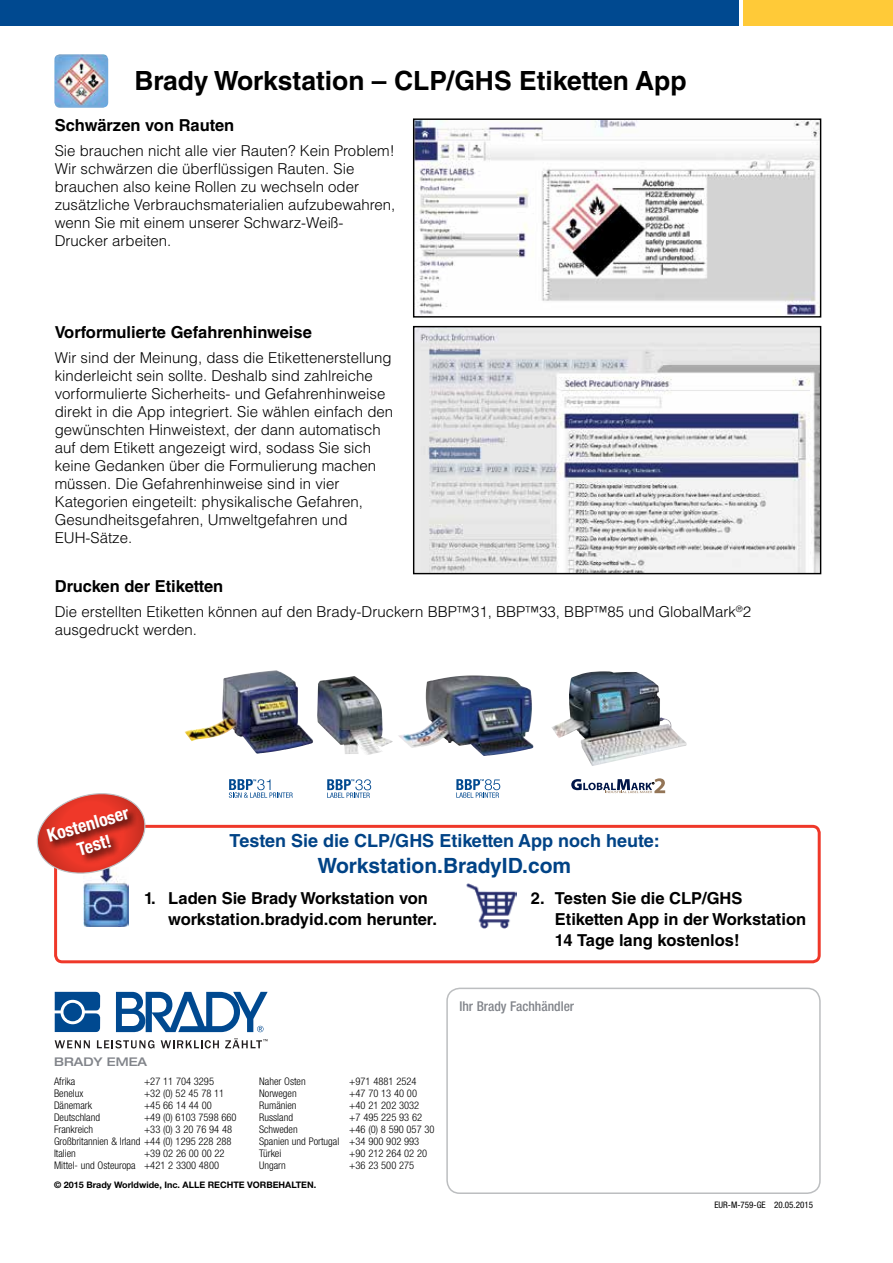
<style>
.page{position:relative;width:893px;height:1263px;background:#fff}
.page>*{position:absolute;margin:0;border:0;box-sizing:border-box;transform-origin:0 0}
.t1{font:700 26.4px "Helvetica LT Std";color:#000}
.t2{font:700 21px "Helvetica LT Std";color:#014386}
.t3{font:700 18px "Helvetica LT Std";color:#014386}
.t4{font:700 condensed 18px/21.6px "Helvetica Neue LT Pro";color:#fff;text-align:center}
.t5{font:700 16.5px/21px "Helvetica LT Std";color:#000}
.t6{font:300 15px/18px "Helvetica LT Std";color:#000}
.t7{font:500 condensed 13.5px "Helvetica Neue LT Pro";color:#81848a}
.t8{font:500 expanded 12px "Helvetica Neue LT Pro";color:#81848a}
.t9{font:300 condensed 10.5px/12px "Helvetica Neue LT Pro";color:#000}
.t10{font:700 9px "Helvetica Neue LT Pro";color:#000}
.t11{font:condensed 9px "Helvetica Neue LT Pro";color:#000}
</style>
<div class="page">
<div style="left:0;top:0;width:738px;height:26px;background:#004990"></div>
<div style="left:743px;top:0;width:150px;height:26px;background:#ffca38"></div>
<div style="left:446px;top:987px;width:375px;height:207px;border:2px solid #bcbec0;border-radius:13px"></div>
<img style="left:415px;top:120px;width:404px;height:196px">
<div style="left:413px;top:118px;width:408px;height:200px;border:1px solid #000"></div>
<img style="left:415px;top:328px;width:404px;height:244px">
<div style="left:413px;top:326px;width:408px;height:248px;border:1px solid #000"></div>
<img style="left:84px;top:878px;width:44px;height:48px">
<img style="left:466px;top:883px;width:50px;height:46px">
<div style="left:54px;top:825px;width:767px;height:138px;border:3px solid #ef3829;border-radius:7px"></div>
<svg style="left:36px;top:793px;width:114px;height:85px"></svg>
<div style="left:46px;top:808px;width:92px;height:57px;background:#000;opacity:.75"></div>
<img style="left:56px;top:56px;width:51px;height:50px">
<div style="left:53px;top:53px;width:57px;height:56px;border:2px solid #fff;border-radius:6px"></div>
<img style="left:185px;top:670px;width:128px;height:84px">
<img style="left:317px;top:676px;width:76px;height:79px">
<img style="left:398px;top:675px;width:135px;height:81px">
<img style="left:551px;top:671px;width:136px;height:95px">
<svg style="left:229px;top:779px;width:64px;height:19px"></svg>
<svg style="left:327px;top:779px;width:44px;height:19px"></svg>
<svg style="left:456px;top:779px;width:44px;height:19px"></svg>
<svg style="left:571px;top:778px;width:94px;height:15px"></svg>
<svg style="left:55px;top:992px;width:45px;height:40px;background:#2c68a3"></svg>
<div style="left:63px;top:1003px;width:19px;height:18px;background:#004990;border-radius:50%"></div>
<svg style="left:116px;top:992px;width:152px;height:40px"></svg>
<svg style="left:55px;top:1040px;width:35px;height:8px"></svg>
<svg style="left:97px;top:1040px;width:57px;height:8px"></svg>
<svg style="left:161px;top:1040px;width:58px;height:8px"></svg>
<svg style="left:225px;top:1038px;width:42px;height:10px"></svg>
<h1 class="t1" style="left:134px;top:64px;width:554px">Brady Workstation – CLP/GHS Etiketten App</h1>
<p class="t5" style="left:55px;top:114px;width:181px">Schwärzen von Rauten</p>
<p class="t6" style="left:55px;top:141px;width:342px">Sie brauchen nicht alle vier Rauten? Kein Problem!<br>Wir schwärzen die überflüssigen Rauten. Sie brauchen also keine Rollen zu wechseln oder zusätzliche Verbrauchsmaterialien aufzubewahren, wenn Sie mit einem unserer Schwarz-Weiß-Drucker arbeiten.</p>
<p class="t5" style="left:55px;top:321px;width:259px">Vorformulierte Gefahrenhinweise</p>
<p class="t6" style="left:55px;top:348px;width:340px">Wir sind der Meinung, dass die Etikettenerstellung kinderleicht sein sollte. Deshalb sind zahlreiche vorformulierte Sicherheits- und Gefahrenhinweise direkt in die App integriert. Sie wählen einfach den gewünschten Hinweistext, der dann automatisch auf dem Etikett angezeigt wird, sodass Sie sich keine Gedanken über die Formulierung machen müssen. Die Gefahrenhinweise sind in vier Kategorien eingeteilt: physikalische Gefahren, Gesundheitsgefahren, Umweltgefahren und EUH-Sätze.</p>
<p class="t5" style="left:55px;top:576px;width:170px">Drucken der Etiketten</p>
<p class="t6" style="left:55px;top:602px;width:698px">Die erstellten Etiketten können auf den Brady-Druckern BBP™31, BBP™33, BBP™85 und GlobalMark<sup>®</sup>2 ausgedruckt werden.</p>
<p class="t4" style="left:45px;top:825px;width:86px;rotate:-16deg">Kostenloser<br>Test!</p>
<p class="t3" style="left:230px;top:829px;width:432px">Testen Sie die CLP/GHS Etiketten App noch heute:</p>
<h2 class="t2" style="left:317px;top:853px;width:255px">Workstation.BradyID.com</h2>
<p class="t5" style="left:168px;top:887px;width:270px;text-indent:-24px">1. Laden Sie Brady Workstation von workstation.bradyid.com herunter.</p>
<p class="t5" style="left:555px;top:887px;width:253px;text-indent:-24px">2. Testen Sie die CLP/GHS<br>Etiketten App in der Workstation<br>14 Tage lang kostenlos!</p>
<p class="t7" style="left:459px;top:998px;width:116px">Ihr Brady Fachhändler</p>
<p class="t8" style="left:54px;top:1054px;width:95px">BRADY EMEA</p>
<p class="t9" style="left:54px;top:1075px;width:23px">Afrika</p>
<p class="t9" style="left:144px;top:1075px;width:72px">+27 11 704 3295</p>
<p class="t9" style="left:54px;top:1087px;width:31px">Benelux</p>
<p class="t9" style="left:144px;top:1087px;width:82px">+32 (0) 52 45 78 11</p>
<p class="t9" style="left:54px;top:1099px;width:40px">Dänemark</p>
<p class="t9" style="left:144px;top:1099px;width:69px">+45 66 14 44 00</p>
<p class="t9" style="left:54px;top:1111px;width:48px">Deutschland</p>
<p class="t9" style="left:144px;top:1111px;width:94px">+49 (0) 6103 7598 660</p>
<p class="t9" style="left:54px;top:1123px;width:41px">Frankreich</p>
<p class="t9" style="left:54px;top:1123px;width:180px;text-align:justify;text-indent:90px">+33 (0) 3 20 76 94 48<br>Großbritannien &amp; Irland +44 (0) 1295 228 288<br>Italien</p>
<p class="t9" style="left:54px;top:1147px;width:172px;text-indent:90px">+39 02 26 00 00 22<br>Mittel- und Osteuropa +421 2 3300 4800</p>
<p class="t9" style="left:259px;top:1075px;width:48px">Naher Osten</p>
<p class="t9" style="left:349px;top:1075px;width:69px">+971 4881 2524</p>
<p class="t9" style="left:259px;top:1087px;width:39px">Norwegen</p>
<p class="t9" style="left:349px;top:1087px;width:69px">+47 70 13 40 00</p>
<p class="t9" style="left:259px;top:1099px;width:39px">Rumänien</p>
<p class="t9" style="left:349px;top:1099px;width:72px">+40 21 202 3032</p>
<p class="t9" style="left:259px;top:1111px;width:35px">Russland</p>
<p class="t9" style="left:349px;top:1111px;width:74px">+7 495 225 93 62</p>
<p class="t9" style="left:259px;top:1123px;width:40px">Schweden</p>
<p class="t9" style="left:259px;top:1123px;width:177px;text-indent:90px">+46 (0) 8 590 057 30<br>Spanien und Portugal +34 900 902 993<br>Türkei</p>
<p class="t9" style="left:349px;top:1147px;width:79px">+90 212 264 02 20</p>
<p class="t9" style="left:259px;top:1159px;width:28px">Ungarn</p>
<p class="t9" style="left:349px;top:1159px;width:67px">+36 23 500 275</p>
<p class="t10" style="left:54px;top:1179px;width:264px">© 2015 Brady Worldwide, Inc. ALLE RECHTE VORBEHALTEN.</p>
<p class="t11" style="left:714px;top:1199px;width:100px">EUR-M-759-GE 20.05.2015</p>
</div>
